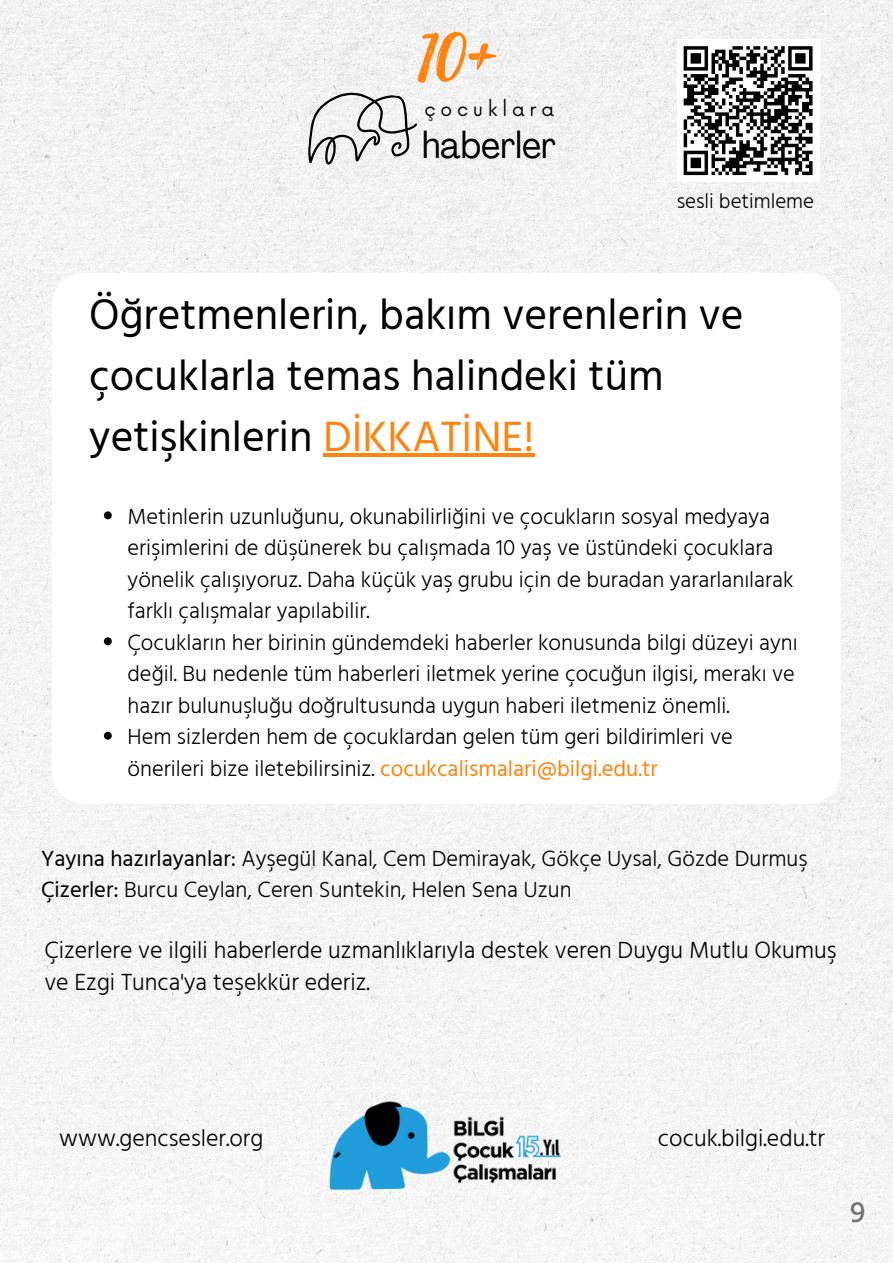
<style>
.page{position:relative;width:893px;height:1264px;background:#fff}
.page>*{position:absolute;margin:0;border:0;box-sizing:border-box;transform-origin:0 0}
.t1{font:78.15px "Playlist Script";color:#fd840f}
.t2{font:43.5px/60.8px "Hind";color:#000}
.t3{font:condensed 37.2px "Agrandir";color:#000}
.t4{font:500 30px "Hind";color:#737373}
.t5{font:300 24px/32.5px "Hind";color:#000}
.t6{font:300 22.5px/31.5px "Hind";color:#000}
.t7{font:300 21px "Hind";color:#000}
.t8{font:18.6px "Now";letter-spacing:.265em;color:#000}
.s1{color:#fd840f}
.s2{font-weight:400;color:#fd840f}
.s3{font-weight:400}
</style>
<div class="page">
<div style="left:0;top:0;width:892px;height:1262px;background:#f3f3f3"></div>
<img style="left:314px;top:1083px;width:264px;height:113px">
<svg style="left:307px;top:88px;width:112px;height:84px"></svg>
<div style="left:52px;top:273px;width:788px;height:530px;background:#fff;border-radius:32px"></div>
<svg style="left:104px;top:511px;width:8px;height:8px"></svg>
<svg style="left:104px;top:637px;width:8px;height:8px"></svg>
<svg style="left:104px;top:731px;width:8px;height:8px"></svg>
<hr style="left:323px;top:453px;width:211px;height:3px;background:#fd840f">
<div style="left:676px;top:39px;width:143px;height:143px;background:#fff"></div>
<svg style="left:683px;top:46px;width:130px;height:130px"></svg>
<h1 class="t1" style="left:416px;top:-6px;width:82px">10+</h1>
<p class="t8" style="left:424px;top:99px;width:131px">çocuklara</p>
<h3 class="t3" style="left:422px;top:130px;width:136px">haberler</h3>
<p class="t7" style="left:676px;top:188px;width:139px">sesli betimleme</p>
<h2 class="t2" style="left:89px;top:284px;width:655px">Öğretmenlerin, bakım verenlerin ve çocuklarla temas halindeki tüm yetişkinlerin <span class="s1">DİKKATİNE!</span></h2>
<p class="t6" style="left:127px;top:500px;width:671px">Metinlerin uzunluğunu, okunabilirliğini ve çocukların sosyal medyaya erişimlerini de düşünerek bu çalışmada 10 yaş ve üstündeki çocuklara yönelik çalışıyoruz. Daha küçük yaş grubu için de buradan yararlanılarak farklı çalışmalar yapılabilir.<br>Çocukların her birinin gündemdeki haberler konusunda bilgi düzeyi aynı değil. Bu nedenle tüm haberleri iletmek yerine çocuğun ilgisi, merakı ve hazır bulunuşluğu doğrultusunda uygun haberi iletmeniz önemli.<br>Hem sizlerden hem de çocuklardan gelen tüm geri bildirimleri ve önerileri bize iletebilirsiniz. <span class="s2">cocukcalismalari@bilgi.edu.tr</span></p>
<p class="t6" style="left:41px;top:842px;width:768px"><span class="s3">Yayına hazırlayanlar:</span> Ayşegül Kanal, Cem Demirayak, Gökçe Uysal, Gözde Durmuş<br><span class="s3">Çizerler:</span> Burcu Ceylan, Ceren Suntekin, Helen Sena Uzun</p>
<p class="t5" style="left:44px;top:933px;width:793px">Çizerlere ve ilgili haberlerde uzmanlıklarıyla destek veren Duygu Mutlu Okumuş ve Ezgi Tunca'ya teşekkür ederiz.</p>
<p class="t5" style="left:59px;top:1121px;width:205px">www.gencsesler.org</p>
<p class="t5" style="left:658px;top:1121px;width:168px">cocuk.bilgi.edu.tr</p>
<h3 class="t4" style="left:849px;top:1193px;width:17px">9</h3>
</div>
